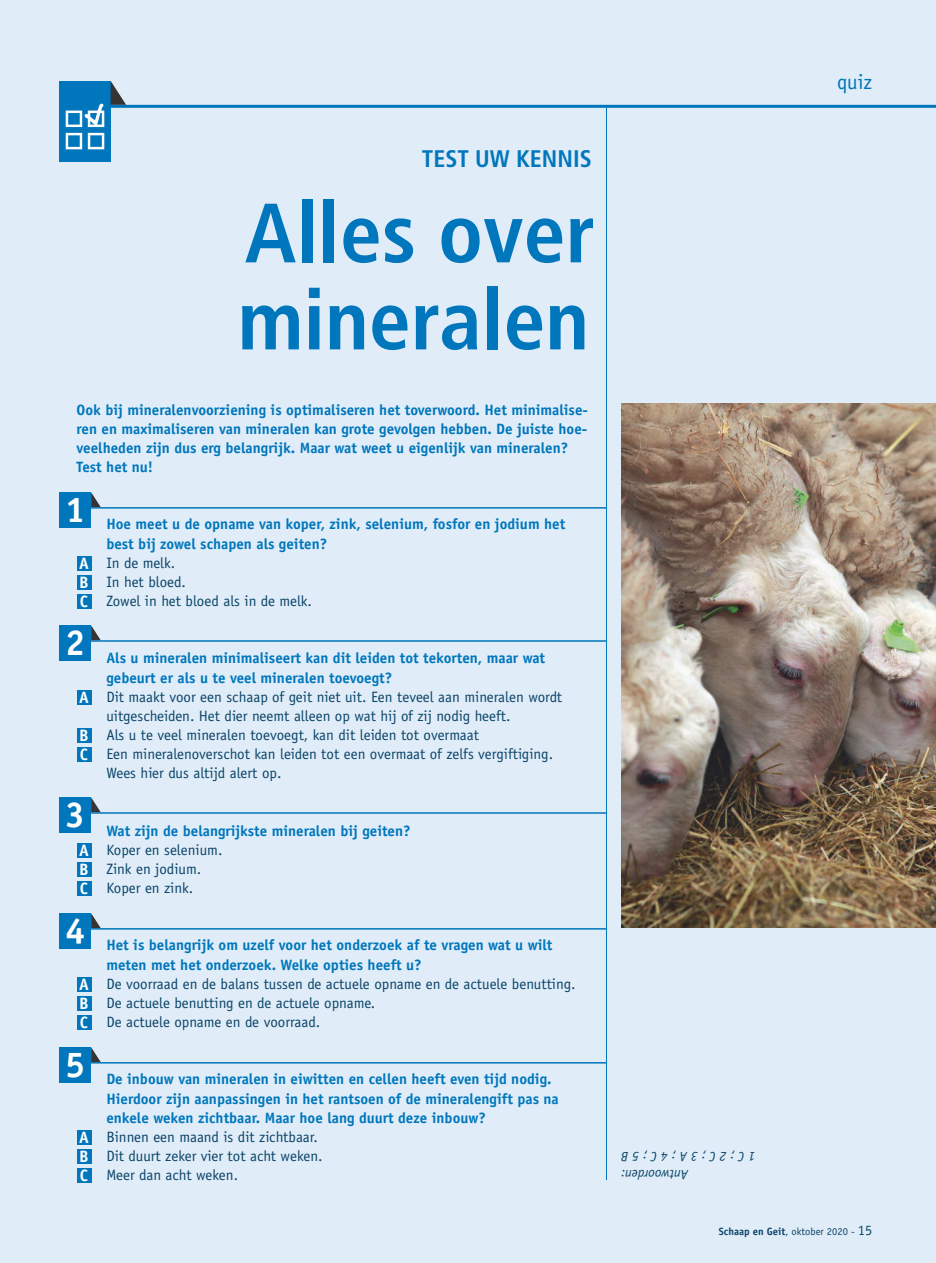
<style>
.page{position:relative;width:936px;height:1263px;background:#fff}
.page>*{position:absolute;margin:0;border:0;box-sizing:border-box;transform-origin:0 0}
.t1{font:700 condensed 84px/87px "Frutiger LT Std";color:#0076bc}
.t2{font:700 36px "Officina Sans Std";color:#fdfdfd}
.t3{font:700 condensed 24px "Frutiger LT Std";color:#0076bc}
.t4{font:21px "Officina Sans Std";color:#0076bc}
.t5{font:700 15px/19.2px "Officina Sans Std";color:#0076bc}
.t6{font:15px "Officina Sans Std";color:#0b4469}
.t7{font:italic 13.5px/18px "Officina Sans Std";color:#0b4469;text-align:right}
.t8{font:10.5px "Officina Sans Std";color:#0b4469}
.s1{font-weight:700;font-size:16.5px;color:#fdfdfd}
.s2{font-size:16.5px;color:#fdfdfd}
.s3{font-weight:400;color:#0b4469}
.s4{font-weight:700}
.s5{font-size:14.25px}
</style>
<div class="page">
<div style="left:0;top:0;width:935px;height:1263px;background:#e0edf8"></div>
<hr style="left:60px;top:105px;width:875px;height:3px;background:#0076bc">
<div style="left:60px;top:81px;width:51px;height:81px;background:#0076bc"></div>
<svg style="left:111px;top:81px;width:15px;height:24px"></svg>
<svg style="left:66px;top:133px;width:16px;height:16px"></svg>
<svg style="left:88px;top:133px;width:16px;height:16px"></svg>
<svg style="left:66px;top:103px;width:39px;height:24px"></svg>
<img style="left:621px;top:404px;width:314px;height:523px">
<hr style="left:60px;top:507px;width:546px;height:2px;background:#0076bc">
<div style="left:60px;top:492px;width:31px;height:35px;background:#0076bc"></div>
<svg style="left:91px;top:492px;width:10px;height:15px"></svg>
<hr style="left:60px;top:640px;width:546px;height:2px;background:#0076bc">
<div style="left:60px;top:625px;width:31px;height:35px;background:#0076bc"></div>
<svg style="left:91px;top:625px;width:10px;height:15px"></svg>
<hr style="left:60px;top:812px;width:546px;height:2px;background:#0076bc">
<div style="left:60px;top:797px;width:31px;height:35px;background:#0076bc"></div>
<svg style="left:91px;top:797px;width:10px;height:15px"></svg>
<hr style="left:60px;top:928px;width:546px;height:1px;background:#0076bc">
<div style="left:60px;top:913px;width:31px;height:35px;background:#0076bc"></div>
<svg style="left:91px;top:913px;width:10px;height:15px"></svg>
<hr style="left:60px;top:1062px;width:546px;height:1px;background:#0076bc">
<div style="left:60px;top:1047px;width:31px;height:35px;background:#0076bc"></div>
<svg style="left:91px;top:1047px;width:10px;height:15px"></svg>
<div style="left:77px;top:556px;width:14px;height:15px;background:#0076bc"></div>
<div style="left:77px;top:575px;width:14px;height:15px;background:#0076bc"></div>
<div style="left:77px;top:594px;width:14px;height:15px;background:#0076bc"></div>
<div style="left:77px;top:690px;width:14px;height:15px;background:#0076bc"></div>
<div style="left:77px;top:728px;width:14px;height:15px;background:#0076bc"></div>
<div style="left:77px;top:747px;width:14px;height:15px;background:#0076bc"></div>
<div style="left:77px;top:843px;width:14px;height:15px;background:#0076bc"></div>
<div style="left:77px;top:862px;width:14px;height:15px;background:#0076bc"></div>
<div style="left:77px;top:881px;width:14px;height:15px;background:#0076bc"></div>
<div style="left:77px;top:977px;width:14px;height:15px;background:#0076bc"></div>
<div style="left:77px;top:996px;width:14px;height:15px;background:#0076bc"></div>
<div style="left:77px;top:1015px;width:14px;height:15px;background:#0076bc"></div>
<div style="left:77px;top:1130px;width:14px;height:15px;background:#0076bc"></div>
<div style="left:77px;top:1149px;width:14px;height:15px;background:#0076bc"></div>
<div style="left:77px;top:1168px;width:14px;height:15px;background:#0076bc"></div>
<hr style="left:606px;top:108px;width:1px;height:1072px;background:#0076bc">
<h3 class="t3" style="left:422px;top:144px;width:171px">TEST UW KENNIS</h3>
<h1 class="t1" style="left:238px;top:190px;width:358px">Alles over mineralen</h1>
<p class="t5" style="left:77px;top:400px;width:513px">Ook bij mineralenvoorziening is optimaliseren het toverwoord. Het minimalise&shy;ren en maximaliseren van mineralen kan grote gevolgen hebben. De juiste hoe&shy;veelheden zijn dus erg belangrijk. Maar wat weet u eigenlijk van mineralen?<br>Test het nu!</p>
<h2 class="t2" style="left:65px;top:487px;width:22px">1</h2>
<p class="t5" style="left:106px;top:515px;width:460px">Hoe meet u de opname van koper, zink, selenium, fosfor en jodium het</p>
<p class="t5" style="left:106px;top:534px;width:222px">best bij zowel schapen als geiten?</p>
<p class="t6" style="left:79px;top:554px;width:98px"><span class="s1">A</span> In de melk.</p>
<p class="t6" style="left:79px;top:573px;width:108px"><span class="s1">B</span> In het bloed.</p>
<p class="t6" style="left:80px;top:592px;width:234px"><span class="s1">C</span> Zowel in het bloed als in de melk.</p>
<h2 class="t2" style="left:65px;top:621px;width:22px">2</h2>
<p class="t5" style="left:106px;top:648px;width:440px">Als u mineralen minimaliseert kan dit leiden tot tekorten, maar wat</p>
<p class="t5" style="left:106px;top:668px;width:287px">gebeurt er als u te veel mineralen toevoegt?</p>
<p class="t6" style="left:79px;top:688px;width:484px"><span class="s1">A</span> Dit maakt voor een schaap of geit niet uit. Een teveel aan mineralen wordt</p>
<p class="t6" style="left:106px;top:707px;width:406px">uitgescheiden. Het dier neemt alleen op wat hij of zij nodig heeft.</p>
<p class="t6" style="left:79px;top:726px;width:401px"><span class="s1">B</span> Als u te veel mineralen toevoegt, kan dit leiden tot overmaat</p>
<p class="t6" style="left:80px;top:745px;width:474px"><span class="s1">C</span> Een mineralenoverschot kan leiden tot een overmaat of zelfs vergiftiging.</p>
<p class="t6" style="left:106px;top:764px;width:177px">Wees hier dus altijd alert op.</p>
<h2 class="t2" style="left:65px;top:793px;width:22px">3</h2>
<p class="t5" style="left:79px;top:821px;width:333px;text-indent:27px">Wat zijn de belangrijkste mineralen bij geiten?<br><span class="s2">A</span> <span class="s3">Koper en selenium.<br></span><span class="s2">B</span> <span class="s3">Zink en jodium.<br></span><span class="s2">C</span> <span class="s3">Koper en zink.</span></p>
<h2 class="t2" style="left:65px;top:908px;width:22px">4</h2>
<p class="t5" style="left:106px;top:935px;width:447px">Het is belangrijk om uzelf voor het onderzoek af te vragen wat u wilt</p>
<p class="t5" style="left:106px;top:955px;width:317px">meten met het onderzoek. Welke opties heeft u?</p>
<p class="t6" style="left:79px;top:975px;width:498px"><span class="s1">A</span> De voorraad en de balans tussen de actuele opname en de actuele benutting.</p>
<p class="t6" style="left:79px;top:994px;width:297px"><span class="s1">B</span> De actuele benutting en de actuele opname.</p>
<p class="t6" style="left:80px;top:1013px;width:242px"><span class="s1">C</span> De actuele opname en de voorraad.</p>
<h2 class="t2" style="left:65px;top:1042px;width:22px">5</h2>
<p class="t5" style="left:106px;top:1069px;width:446px">De inbouw van mineralen in eiwitten en cellen heeft even tijd nodig.</p>
<p class="t5" style="left:106px;top:1089px;width:454px">Hierdoor zijn aanpassingen in het rantsoen of de mineralengift pas na</p>
<p class="t5" style="left:106px;top:1108px;width:381px">enkele weken zichtbaar. Maar hoe lang duurt deze inbouw?</p>
<p class="t6" style="left:79px;top:1128px;width:240px"><span class="s1">A</span> Binnen een maand is dit zichtbaar.</p>
<p class="t6" style="left:79px;top:1147px;width:245px"><span class="s1">B</span> Dit duurt zeker vier tot acht weken.</p>
<p class="t6" style="left:80px;top:1166px;width:160px"><span class="s1">C</span> Meer dan acht weken.</p>
<h3 class="t4" style="left:837px;top:70px;width:36px">quiz</h3>
<p class="t7" style="left:755px;top:1184px;width:136px;rotate:-180deg">Antwoorden:<br>1 C ; 2 C ; 3 A ; 4 C ; 5 B</p>
<p class="t8" style="left:718px;top:1225px;width:155px"><span class="s4">Schaap en Geit</span>, oktober 2020 - <span class="s5">15</span></p>
</div>
